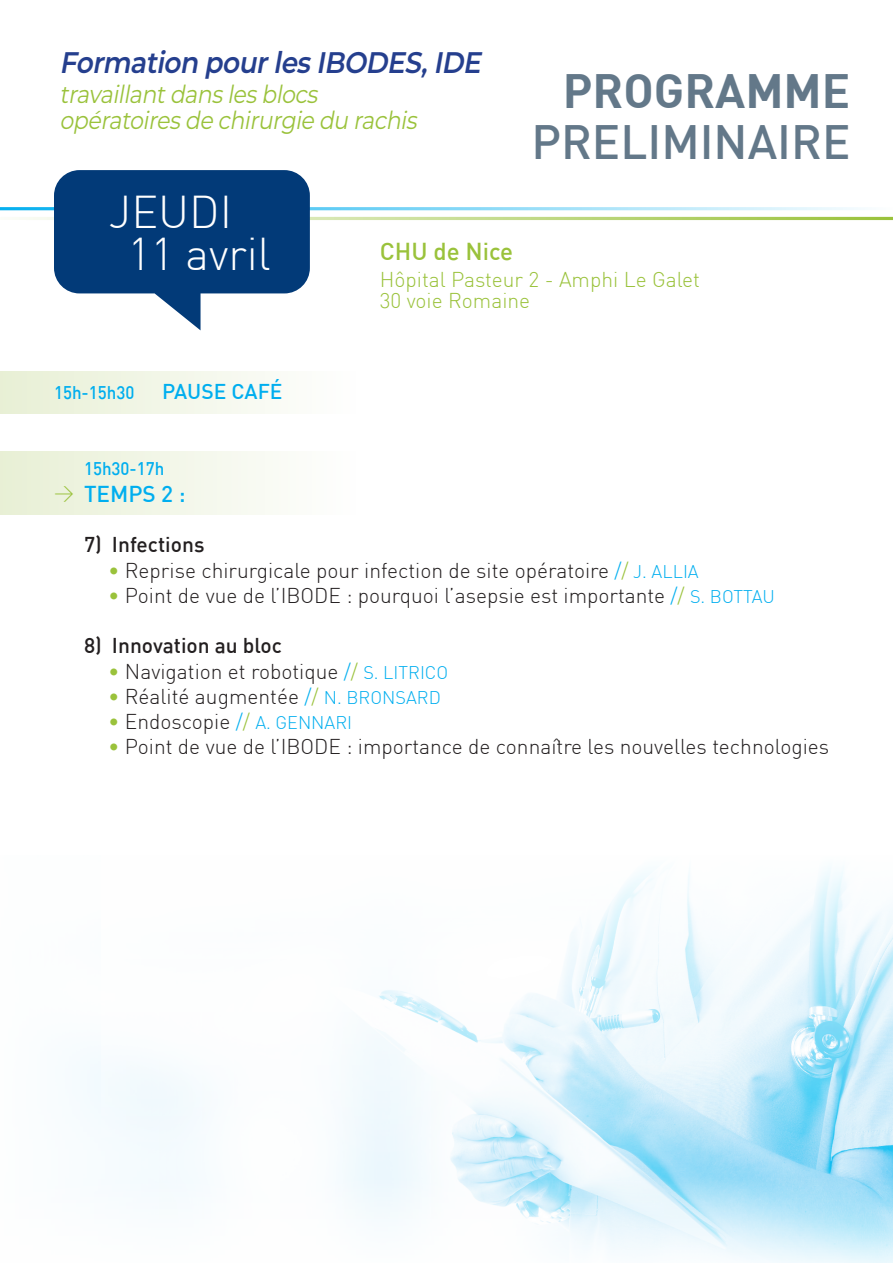
<style>
.page{position:relative;width:893px;height:1263px;background:#fff}
.page>*{position:absolute;margin:0;border:0;box-sizing:border-box;transform-origin:0 0}
.t1{font:500 47.25px "DIN";color:#637889}
.t2{font:700 47.25px "DIN";color:#637889}
.t3{font:300 45px "DIN";color:#fff}
.t4{font:italic 600 29.7px "Montserrat";color:#253f8e;scale:.89 1}
.t5{font:italic 24.75px "Montserrat";color:#9ac23b;scale:.89 1}
.t6{font:500 24px "DIN";color:#9ac23b}
.t7{font:500 22.5px "DIN";color:#00aeef}
.t8{font:300 21px "DIN";color:#231f20}
.t9{font:300 21px "DIN";color:#9ac23b}
.t10{font:500 21px "DIN";color:#231f20}
.t11{font:500 21px "DIN";color:#00aeef}
.t12{font:500 18px "DIN";color:#00aeef;scale:.94 1}
.s1{font-weight:300;font-size:19.5px;color:#9ac23b}
.s2{color:#9ac23b}
.s3{color:#00aeef}
.s4{font-size:18px;color:#00aeef}
</style>
<div class="page">
<img style="left:80px;top:1055px;width:813px;height:121px">
<svg style="left:130px;top:1176px;width:763px;height:87px;fill:#f5fbfe"></svg>
<svg style="left:102px;top:867px;width:791px;height:299px"></svg>
<div style="left:0;top:371px;width:356px;height:43px;background:linear-gradient(to right,#e8efd5,#fefefe)"></div>
<hr style="left:0;top:207px;width:893px;height:3px;background:#00aeef">
<hr style="left:0;top:217px;width:893px;height:3px;background:#9ac23b">
<svg style="left:54px;top:170px;width:256px;height:160px"></svg>
<div style="left:0;top:451px;width:356px;height:63px;background:linear-gradient(to right,#e8efd5,#fefefe)"></div>
<p class="t4" style="left:60px;top:41px;width:482px">Formation pourlesIBODES,IDE</p>
<p class="t5" style="left:60px;top:77px;width:298px">travaillantdanslesblocs</p>
<p class="t5" style="left:60px;top:103px;width:409px">opératoiresde chirurgie du rachis</p>
<p class="t2" style="left:563px;top:60px;width:289px">PROGRAMME</p>
<p class="t1" style="left:531px;top:111px;width:321px">PRELIMINAIRE</p>
<p class="t3" style="left:109px;top:184px;width:125px">JEUDI</p>
<p class="t3" style="left:128px;top:226px;width:145px">11 avril</p>
<p class="t12" style="left:54px;top:381px;width:87px">15h-15h30</p>
<p class="t11" style="left:162px;top:378px;width:122px">PAUSE CAFÉ</p>
<p class="t6" style="left:380px;top:236px;width:135px">CHU de Nice</p>
<p class="t9" style="left:380px;top:267px;width:322px">Hôpital Pasteur 2 - Amphi Le Galet</p>
<p class="t9" style="left:380px;top:288px;width:152px">30 voie Romaine</p>
<p class="t12" style="left:84px;top:457px;width:87px">15h30-17h</p>
<p class="t7" style="left:54px;top:480px;width:133px"><span class="s1">&gt;</span> TEMPS 2 :</p>
<p class="t10" style="left:84px;top:531px;width:122px">7) Infections</p>
<p class="t8" style="left:108px;top:557px;width:592px"><span class="s2">•</span> Reprise chirurgicale pour infection de site opératoire <span class="s3">/</span><span class="s2">/</span> <span class="s4">J. ALLIA</span></p>
<p class="t8" style="left:108px;top:582px;width:668px"><span class="s2">•</span> Point de vue de l’IBODE : pourquoi l’asepsie est importante <span class="s3">/</span><span class="s2">/</span> <span class="s4">S. BOTTAU</span></p>
<p class="t10" style="left:84px;top:632px;width:200px">8) Innovation au bloc</p>
<p class="t8" style="left:108px;top:658px;width:342px"><span class="s2">•</span> Navigation et robotique <span class="s3">/</span><span class="s2">/</span> <span class="s4">S. LITRICO</span></p>
<p class="t8" style="left:108px;top:683px;width:334px"><span class="s2">•</span> Réalité augmentée <span class="s3">/</span><span class="s2">/</span> <span class="s4">N. BRONSARD</span></p>
<p class="t8" style="left:108px;top:708px;width:246px"><span class="s2">•</span> Endoscopie <span class="s3">/</span><span class="s2">/</span> <span class="s4">A. GENNARI</span></p>
<p class="t8" style="left:108px;top:734px;width:723px"><span class="s2">•</span> Point de vue de l’IBODE : importance de connaître les nouvelles technologies</p>
</div>
